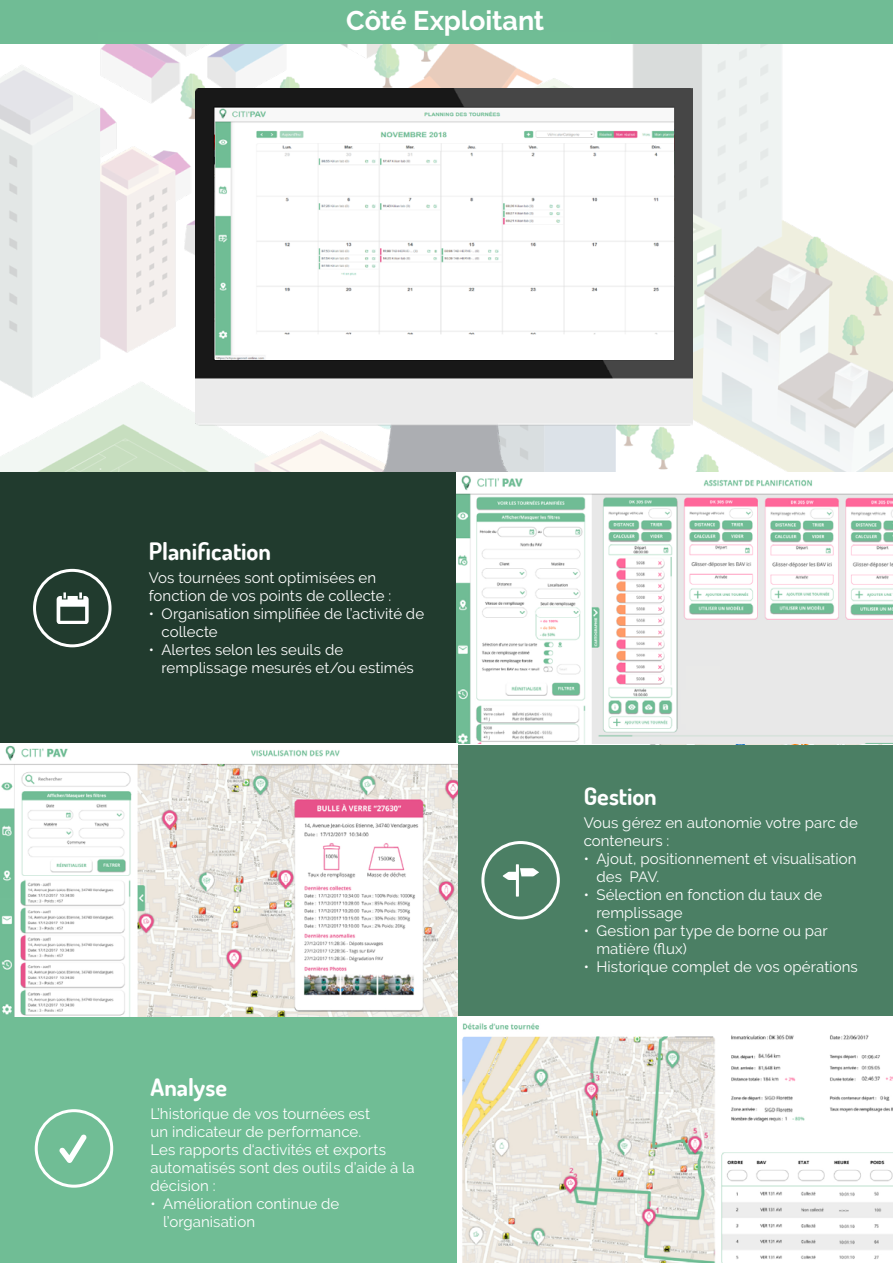
<style>
.page{position:relative;width:893px;height:1263px;background:#fff}
.page>*{position:absolute;margin:0;border:0;box-sizing:border-box;transform-origin:0 0}
.t1{font:81px "Entypo";color:#fff}
.t2{font:700 27px "Raleway";letter-spacing:-.005em;color:#fff}
.t3{font:700 24px "Dosis";color:#fff}
.t4{font:15px/18px "Raleway";letter-spacing:.005em;color:#fff}
</style>
<div class="page">
<img style="left:0;top:44px;width:893px;height:428px">
<img style="left:196px;top:88px;width:497px;height:384px">
<div style="left:0;top:472px;width:457px;height:272px;background:#213b2e"></div>
<div style="left:457px;top:743px;width:436px;height:273px;background:#4b7f64"></div>
<div style="left:0;top:1016px;width:457px;height:247px;background:#70bd95"></div>
<img style="left:462px;top:1023px;width:431px;height:240px">
<div style="left:33px;top:569px;width:79px;height:78px;border:3px solid #fff;border-radius:50%"></div>
<div style="left:481px;top:841px;width:79px;height:78px;border:3px solid #fff;border-radius:50%"></div>
<div style="left:35px;top:1109px;width:78px;height:79px;border:3px solid #fff;border-radius:50%"></div>
<svg style="left:503px;top:864px;width:36px;height:32px"></svg>
<img style="left:456px;top:472px;width:437px;height:271px">
<img style="left:0;top:743px;width:457px;height:273px">
<img style="left:215px;top:108px;width:458px;height:252px">
<div style="left:0;top:0;width:893px;height:44px;background:#70bc95"></div>
<svg style="left:57px;top:592px;width:31px;height:32px"></svg>
<h2 class="t2" style="left:346px;top:5px;width:200px">Côté Exploitant</h2>
<h3 class="t3" style="left:149px;top:536px;width:124px">Planification</h3>
<p class="t4" style="left:149px;top:569px;width:244px">Vos tournées sont optimisées en fonction de vos points de collecte :</p>
<p class="t4" style="left:162px;top:605px;width:264px;text-indent:-13px">• Organisation simplifiée de l’activité de collecte</p>
<p class="t4" style="left:162px;top:641px;width:254px;text-indent:-13px">• Alertes selon les seuils de remplissage mesurés et/ou estimés</p>
<h1 class="t1" style="left:55px;top:1094px;width:37px">W</h1>
<h3 class="t3" style="left:151px;top:1072px;width:78px">Analyse</h3>
<p class="t4" style="left:151px;top:1104px;width:266px">L’historique de vos tournées est<br>un indicateur de performance.<br>Les rapports d‘activités et exports automatisés sont des outils d’→aide à la décision :</p>
<p class="t4" style="left:163px;top:1194px;width:177px;text-indent:-13px">• Amélioration continue de l’organisation</p>
<h3 class="t3" style="left:584px;top:781px;width:75px">Gestion</h3>
<p class="t4" style="left:584px;top:813px;width:276px">Vous gérez en autonomie votre parc de conteneurs :</p>
<p class="t4" style="left:596px;top:849px;width:262px;text-indent:-13px">• Ajout, positionnement et visualisation des PAV.</p>
<p class="t4" style="left:596px;top:885px;width:227px;text-indent:-13px">• Sélection en fonction du taux de remplissage</p>
<p class="t4" style="left:596px;top:921px;width:233px;text-indent:-13px">• Gestion par type de borne ou par matière (flux)</p>
<p class="t4" style="left:584px;top:957px;width:276px">• Historique complet de vos opérations</p>
</div>
